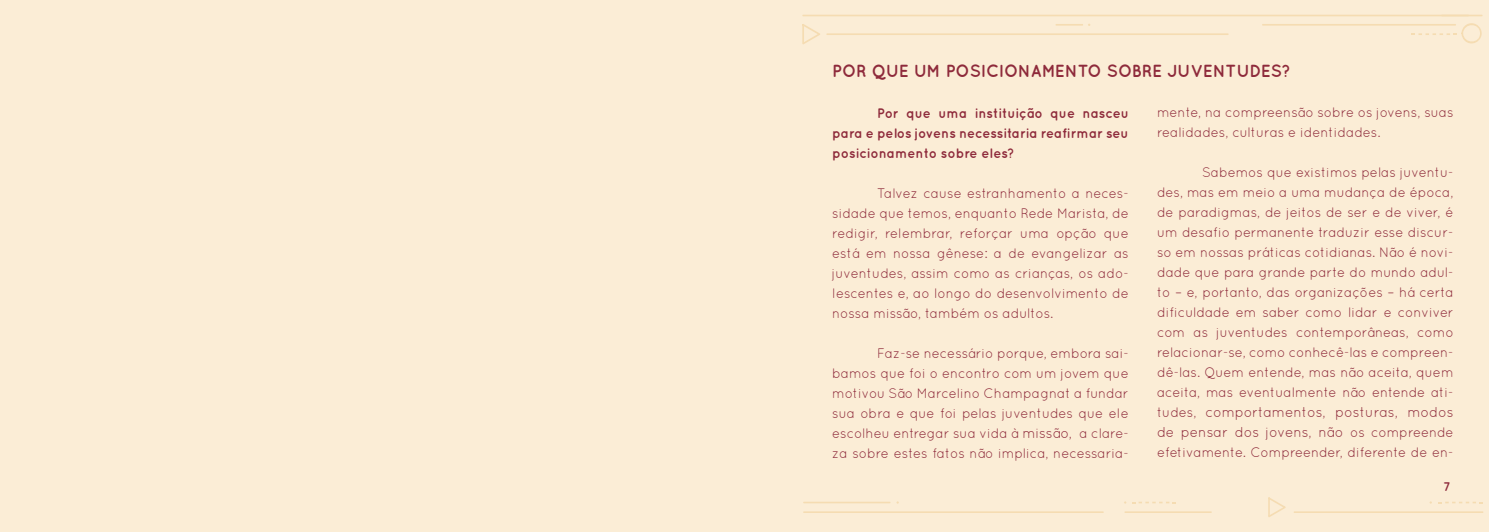
<style>
.page{position:relative;width:1489px;height:532px;background:#fff}
.page>*{position:absolute;margin:0;border:0;box-sizing:border-box;transform-origin:0 0}
.t1{font:700 17.5px "Quicksand";color:#8e2a3b;scale:.96 1}
.t2{font:14.38px/20px "Quicksand";color:#8e2a3b;scale:.96 1}
.t3{font:13.75px/20px "Quicksand";color:#8e2a3b;text-align:justify;scale:.96 1}
.t4{font:700 13.75px/20px "Quicksand";color:#8e2a3b;text-align:justify;scale:.96 1}
.t5{font:700 12.5px "Quicksand";color:#8e2a3b;scale:.96 1}
.s1{font-size:14.38px}
.s2{font-size:13.75px}
</style>
<div class="page">
<div style="left:0;top:0;width:1488px;height:531px;background:#fbedd6"></div>
<svg style="left:803px;top:511px;width:300px;height:2px"></svg>
<svg style="left:1124px;top:511px;width:87px;height:2px"></svg>
<svg style="left:803px;top:501px;width:87px;height:2px"></svg>
<svg style="left:1438px;top:501px;width:44px;height:2px"></svg>
<svg style="left:1294px;top:511px;width:189px;height:2px"></svg>
<svg style="left:1268px;top:497px;width:17px;height:20px"></svg>
<svg style="left:1124px;top:501px;width:51px;height:2px"></svg>
<svg style="left:802px;top:15px;width:680px;height:1px"></svg>
<svg style="left:826px;top:33px;width:402px;height:2px"></svg>
<svg style="left:1262px;top:23px;width:219px;height:21px"></svg>
<svg style="left:802px;top:24px;width:18px;height:21px"></svg>
<svg style="left:1055px;top:24px;width:35px;height:2px"></svg>
<p class="t1" style="left:832px;top:60px;width:479px">POR QUE UM POSICIONAMENTO SOBRE JUVENTUDES?</p>
<p class="t4" style="left:832px;top:102px;width:310px;text-indent:45px">Por que uma instituição que nasceu para e pelos jovens necessitaria reafirmar seu posicionamento sobre eles?</p>
<p class="t3" style="left:832px;top:183px;width:310px;text-indent:45px">Talvez cause estranhamento a neces&shy;sidade que temos, enquanto Rede Marista, de redigir, relembrar, reforçar uma opção que está em nossa gênese: a de evangelizar as juventudes, assim como as crianças, os ado&shy;lescentes e, ao longo do desenvolvimento de nossa missão, também os adultos.</p>
<p class="t3" style="left:832px;top:343px;width:310px;text-indent:45px">Faz-se necessário porque, embora sai&shy;bamos que foi o encontro com um jovem que motivou São Marcelino Champagnat a fundar sua obra e que foi pelas juventudes que ele escolheu entregar sua vida à <span class="s1">missão,</span> a clare&shy;za sobre estes fatos não implica, necessaria-</p>
<p class="t3" style="left:1156px;top:102px;width:310px">mente, na compreensão sobre os jovens, suas realidades, culturas e identidades.</p>
<p class="t3" style="left:1156px;top:162px;width:310px;text-indent:45px">Sabemos que existimos pelas juventu&shy;des, mas em meio a uma mudança de época, de paradigmas, de jeitos de ser e de viver, é um desafio permanente traduzir esse discur&shy;so em nossas práticas cotidianas. Não é novi&shy;dade que para grande parte do mundo adul&shy;to – e, portanto, das organizações – há certa dificuldade em saber como lidar e conviver com as juventudes contemporâneas, como relacionar-se, como conhecê-las e compreen&shy;dê-las. Quem entende, mas não aceita, quem aceita, mas eventualmente não entende ati-</p>
<p class="t2" style="left:1156px;top:401px;width:310px"><span class="s2">tudes,</span> comportamentos, posturas, modos de pensar dos jovens, não <span class="s2">os compreende</span></p>
<p class="t3" style="left:1156px;top:442px;width:310px">efetivamente. Compreender, diferente de en-</p>
<p class="t5" style="left:1443px;top:479px;width:9px">7</p>
</div>
